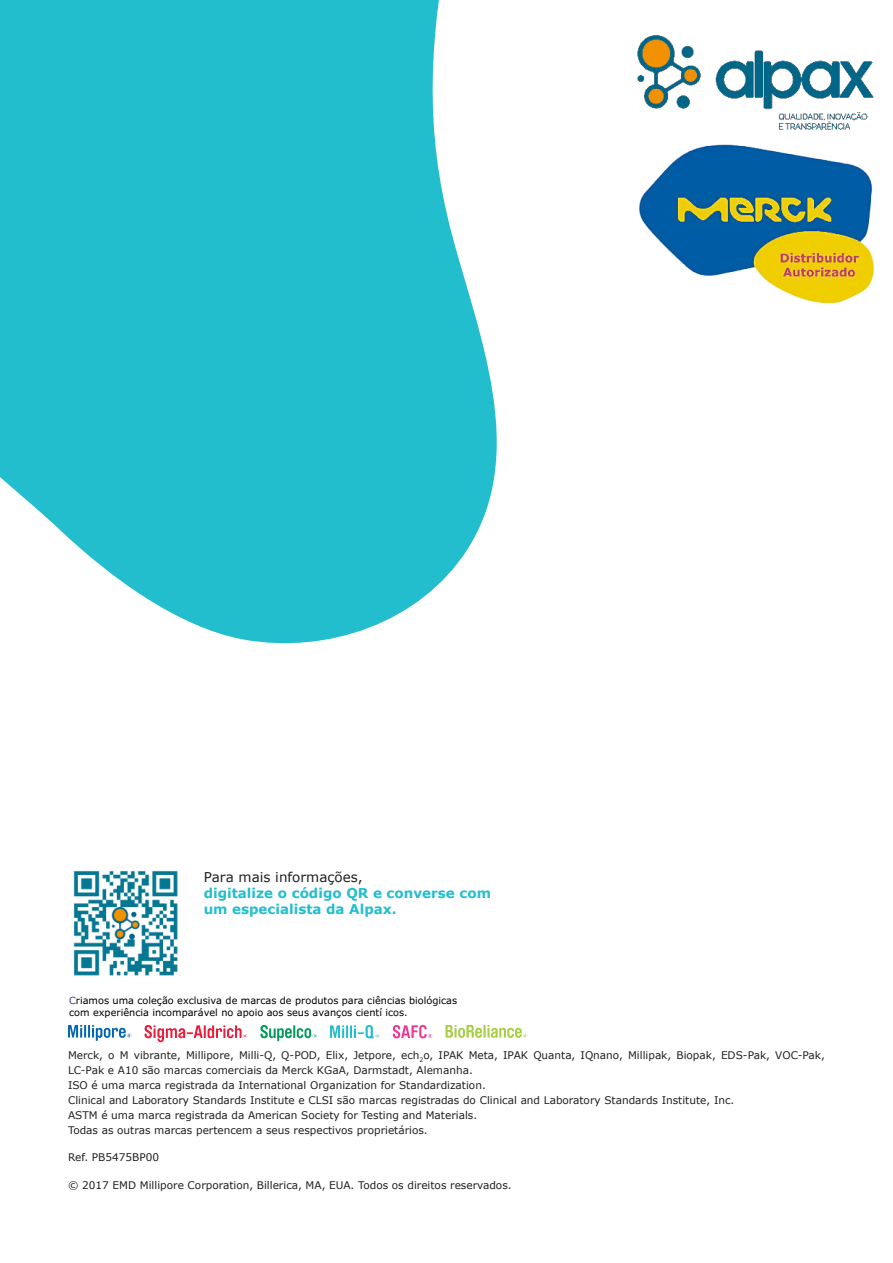
<style>
.page{position:relative;width:893px;height:1263px;background:#fff}
.page>*{position:absolute;margin:0;border:0;box-sizing:border-box;transform-origin:0 0}
.t1{font:700 13.5px/16.2px "Verdana";color:#23bece}
.t2{font:13.5px "Verdana";color:#231f20}
.t3{font:10.5px/15px "Verdana";color:#231f20}
.t4{font:9.75px/12px "Verdana Pro";color:#000}
.s1{color:#502e92}
</style>
<div class="page">
<svg style="left:393px;top:1025px;width:39px;height:13px"></svg>
<svg style="left:145px;top:1025px;width:102px;height:17px"></svg>
<svg style="left:330px;top:1025px;width:49px;height:13px"></svg>
<svg style="left:260px;top:1025px;width:57px;height:16px"></svg>
<svg style="left:68px;top:1025px;width:63px;height:16px"></svg>
<svg style="left:445px;top:1025px;width:82px;height:13px"></svg>
<img style="left:73px;top:870px;width:105px;height:106px">
<img style="left:639px;top:144px;width:235px;height:160px">
<img style="left:637px;top:35px;width:237px;height:95px">
<svg style="left:0;top:0;width:497px;height:644px;fill:#23bece"></svg>
<p class="t2" style="left:204px;top:872px;width:160px">Para mais informações,</p>
<p class="t1" style="left:204px;top:885px;width:289px">digitalize o código QR e converse com um especialista da Alpax.</p>
<p class="t4" style="left:69px;top:995px;width:389px"><span class="s1">C</span>riamos uma coleção exclusiva de marcas de produtos para ciências biológicas com experiência incomparável no apoio aos seus avanços cientí icos.</p>
<p class="t3" style="left:68px;top:1047px;width:758px">Merck, o M vibrante, Millipore, Milli-Q, Q-POD, Elix, Jetpore, ech<sub>2</sub>o, IPAK Meta, IPAK Quanta, IQnano, Millipak, Biopak, EDS-Pak, VOC-Pak, LC-Pak e A10 são marcas comerciais da Merck KGaA, Darmstadt, Alemanha.<br>ISO é uma marca registrada da International Organization for Standardization.<br>Clinical and Laboratory Standards Institute e CLSI são marcas registradas do Clinical and Laboratory Standards Institute, Inc.<br>ASTM é uma marca registrada da American Society for Testing and Materials.<br>Todas as outras marcas pertencem a seus respectivos proprietários.</p>
<p class="t3" style="left:68px;top:1150px;width:93px">Ref. PB5475BP00</p>
<p class="t3" style="left:68px;top:1178px;width:445px">© 2017 EMD Millipore Corporation, Billerica, MA, EUA. Todos os direitos reservados.</p>
</div>
